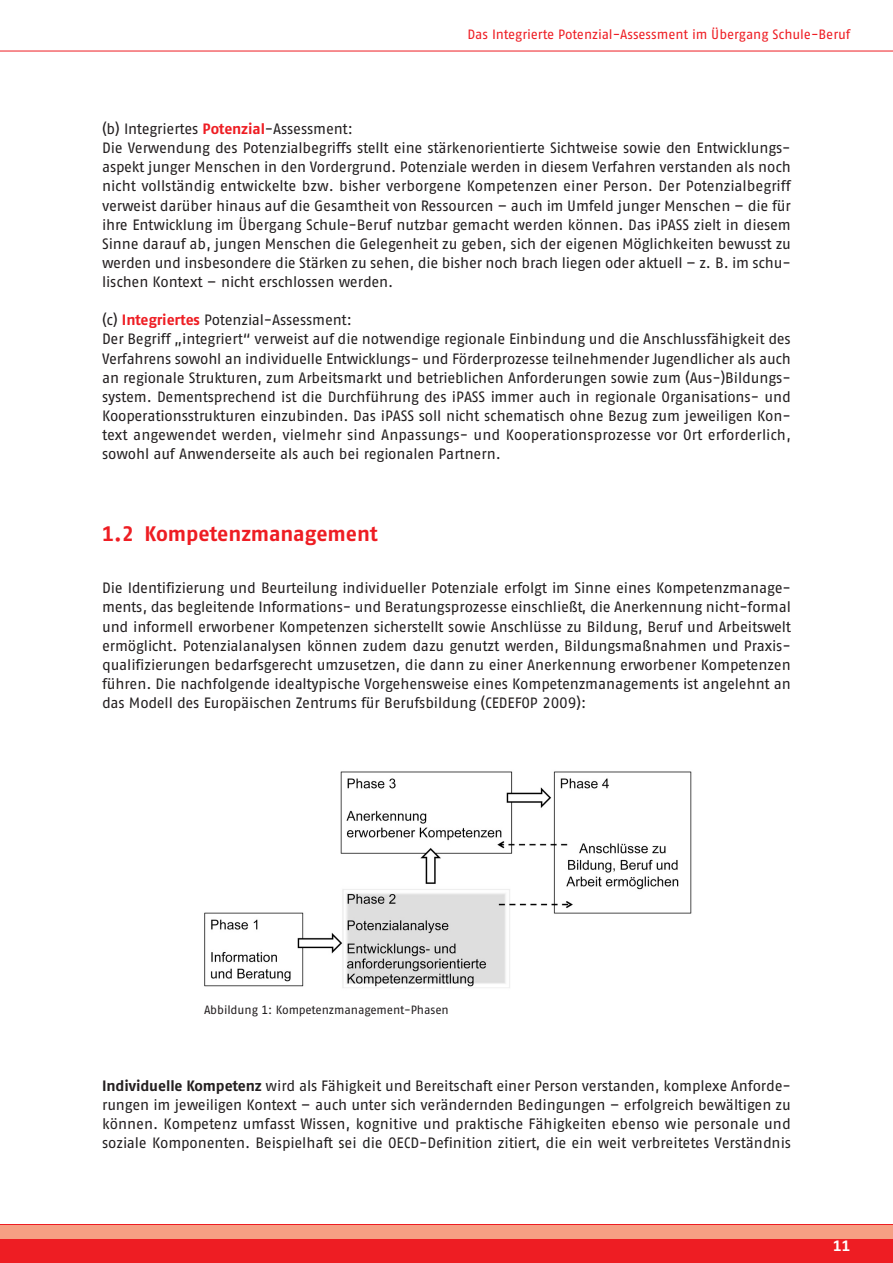
<style>
.page{position:relative;width:893px;height:1263px;background:#fff}
.page>*{position:absolute;margin:0;border:0;box-sizing:border-box;transform-origin:0 0}
.t1{font:700 21px "AWO Fago Office";letter-spacing:-.005em;color:#ee1d23}
.t2{font:15px/19.2px "AWO Fago Office";letter-spacing:-.005em;color:#231f20}
.t3{font:700 15px "AWO Fago Office";color:#fff}
.t4{font:13.5px "AWO Fago Office";color:#ee1d23}
.t5{font:12px "AWO Fago Office";letter-spacing:-.005em;color:#231f20}
.s1{font-weight:700;color:#ee1d23}
.s2{font-weight:700}
</style>
<div class="page">
<hr style="left:0;top:51px;width:893px;height:1px;background:#ee1d23">
<div style="left:0;top:1225px;width:893px;height:38px;background:#ee1d23"></div>
<div style="left:0;top:1225px;width:893px;height:13px;background:#f69f83"></div>
<img style="left:204px;top:771px;width:488px;height:217px">
<p class="t4" style="left:467px;top:30px;width:385px">Das Integrierte Potenzial-Assessment im Übergang Schule-Beruf</p>
<p class="t2" style="left:102px;top:120px;width:690px">(b) Integriertes <span class="s1">Potenzial</span>-Assessment:<br>Die Verwendung des Potenzialbegriffs stellt eine stärkenorientierte Sichtweise sowie den Entwicklungs&shy;aspekt junger Menschen in den Vordergrund. Potenziale werden in diesem Verfahren verstanden als noch nicht vollständig entwickelte bzw. bisher verborgene Kompetenzen einer Person. Der Potenzialbegriff verweist darüber hinaus auf die Gesamtheit von Ressourcen – auch im Umfeld junger Menschen – die für ihre Entwicklung im Übergang Schule-Beruf nutzbar gemacht werden können. Das iPASS zielt in diesem Sinne darauf ab, jungen Menschen die Gelegenheit zu geben, sich der eigenen Möglichkeiten bewusst zu werden und insbesondere die Stärken zu sehen, die bisher noch brach liegen oder aktuell – z. B. im schu&shy;lischen Kontext – nicht erschlossen werden.</p>
<p class="t2" style="left:102px;top:312px;width:690px">(c) <span class="s1">Integriertes</span> Potenzial-Assessment:<br>Der Begriff „integriert“ verweist auf die notwendige regionale Einbindung und die Anschlussfähigkeit des Verfahrens sowohl an individuelle Entwicklungs- und Förderprozesse teilnehmender Jugendlicher als auch an regionale Strukturen, zum Arbeitsmarkt und betrieblichen Anforderungen sowie zum (Aus-)Bildungs&shy;system. Dementsprechend ist die Durchführung des iPASS immer auch in regionale Organisations- und Kooperationsstrukturen einzubinden. Das iPASS soll nicht schematisch ohne Bezug zum jeweiligen Kon&shy;text angewendet werden, vielmehr sind Anpassungs- und Kooperationsprozesse vor Ort erforderlich, sowohl auf Anwenderseite als auch bei regionalen Partnern.</p>
<h1 class="t1" style="left:102px;top:526px;width:277px">1.2 Kompetenzmanagement</h1>
<p class="t2" style="left:102px;top:580px;width:690px;text-align:justify">Die Identifizierung und Beurteilung individueller Potenziale erfolgt im Sinne eines Kompetenzmanage&shy;ments, das begleitende Informations- und Beratungsprozesse einschließt, die Anerkennung nicht-formal und informell erworbener Kompetenzen sicherstellt sowie Anschlüsse zu Bildung, Beruf und Arbeitswelt ermöglicht. Potenzialanalysen können zudem dazu genutzt werden, Bildungsmaßnahmen und Praxis&shy;qualifizierungen bedarfsgerecht umzusetzen, die dann zu einer Anerkennung erworbener Kompetenzen führen. Die nachfolgende idealtypische Vorgehensweise eines Kompetenzmanagements ist angelehnt an das Modell des Europäischen Zentrums für Berufsbildung (CEDEFOP 2009):</p>
<p class="t5" style="left:204px;top:1005px;width:246px">Abbildung 1: Kompetenzmanagement-Phasen</p>
<p class="t2" style="left:102px;top:1077px;width:690px;text-align:justify"><span class="s2">Individuelle Kompetenz</span> wird als Fähigkeit und Bereitschaft einer Person verstanden, komplexe Anforde&shy;rungen im jeweiligen Kontext – auch unter sich verändernden Bedingungen – erfolgreich bewältigen zu können. Kompetenz umfasst Wissen, kognitive und praktische Fähigkeiten ebenso wie personale und soziale Komponenten. Beispielhaft sei die OECD-Definition zitiert, die ein weit verbreitetes Verständnis</p>
<p class="t3" style="left:833px;top:1240px;width:19px">11</p>
</div>
